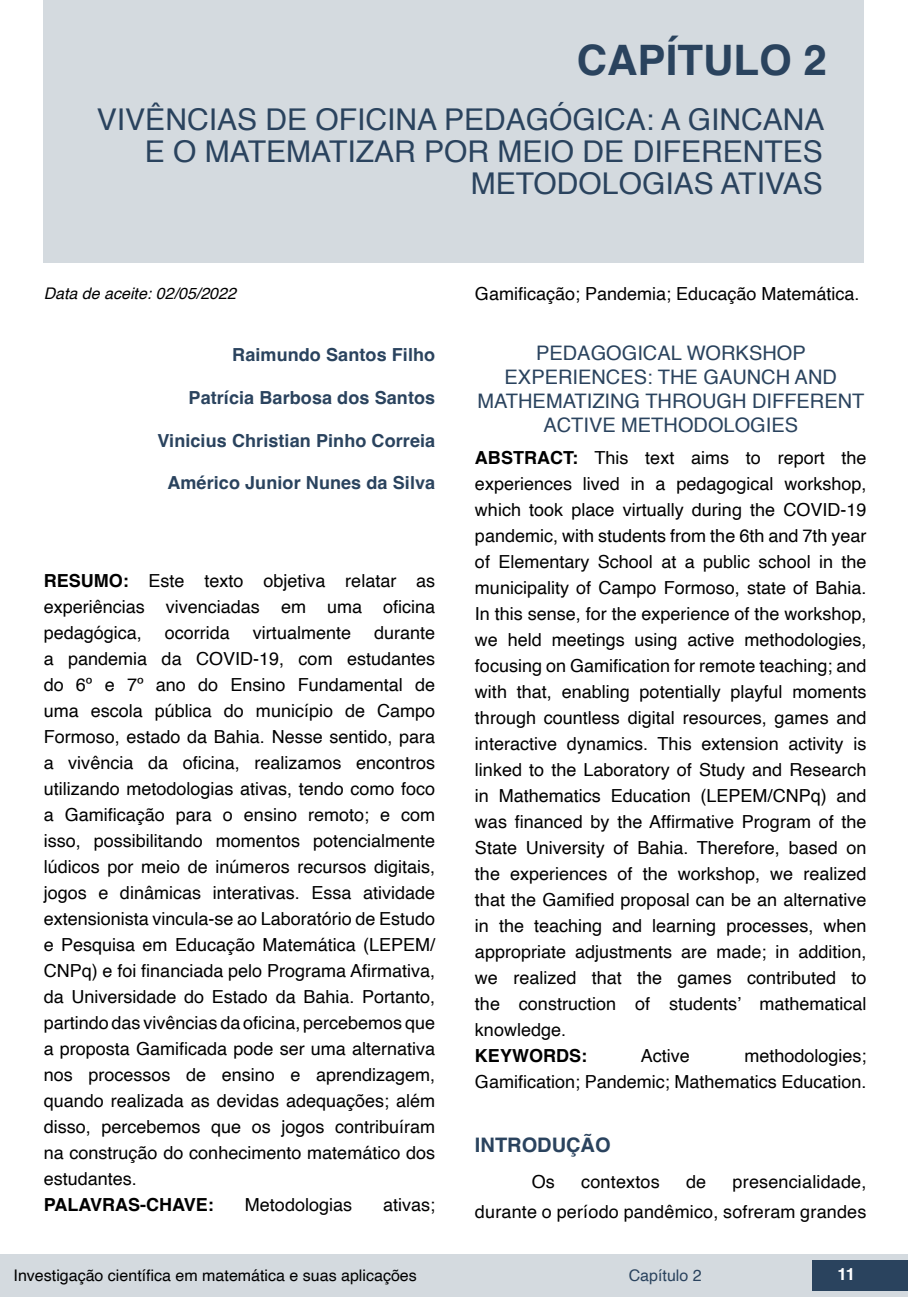
<style>
.page{position:relative;width:908px;height:1304px;background:#fff}
.page>*{position:absolute;margin:0;border:0;box-sizing:border-box;transform-origin:0 0}
.t1{font:700 42px "Helvetica";color:#2a435e}
.t2{font:30px/32px "Helvetica";color:#2a435e;text-align:right}
.t3{font:20px/24px "Helvetica";color:#2a435e;text-align:center}
.t4{font:700 20px "Helvetica";color:#2a435e}
.t5{font:18px/26px "Helvetica";color:#000;text-align:justify}
.t6{font:700 18px "Helvetica";letter-spacing:.005em;color:#2a435e}
.t7{font:700 18px "Helvetica";color:#000}
.t8{font:700 16.8px "Helvetica";color:#fff}
.t9{font:16px "Helvetica";color:#000}
.t10{font:italic 16px "Helvetica";color:#000}
.t11{font:16px "Helvetica";color:#2a435e}
.s1{font-weight:700}
</style>
<div class="page">
<div style="left:0;top:1254px;width:906px;height:43px;background:#d4dadf"></div>
<div style="left:812px;top:1261px;width:95px;height:30px;background:#2a435e"></div>
<div style="left:44px;top:0;width:819px;height:263px;background:#d4dadf"></div>
<h1 class="t1" style="left:576px;top:35px;width:251px">CAPÍTULO 2</h1>
<h2 class="t2" style="left:97px;top:104px;width:728px">VIVÊNCIAS DE OFICINA PEDAGÓGICA: A GINCANA<br>E O MATEMATIZAR POR MEIO DE DIFERENTES<br>METODOLOGIAS ATIVAS</h2>
<p class="t10" style="left:44px;top:280px;width:194px">Data de aceite: 02/05/2022</p>
<p class="t6" style="left:232px;top:344px;width:204px">Raimundo Santos Filho</p>
<p class="t6" style="left:188px;top:387px;width:248px">Patrícia Barbosa dos Santos</p>
<p class="t6" style="left:157px;top:429px;width:279px">Vinicius Christian Pinho Correia</p>
<p class="t6" style="left:167px;top:472px;width:269px">Américo Junior Nunes da Silva</p>
<p class="t5" style="left:44px;top:568px;width:393px"><span class="s1">RESUMO:</span> Este texto objetiva relatar as experiências vivenciadas em uma oficina pedagógica,</p>
<p class="t5" style="left:44px;top:620px;width:393px;text-indent:330px">durante a pandemia da COVID-19, com estudantes do 6º e 7º ano do Ensino Fundamental de uma escola pública do município de Campo Formoso, estado da Bahia. Nesse sentido, para a vivência da oficina, realizamos encontros utilizando metodologias ativas, tendo como foco a Gamificação para o ensino remoto; e com isso, possibilitando momentos potencialmente lúdicos por meio de inúmeros recursos digitais, jogos e dinâmicas interativas. Essa atividade extensionista vincula-se ao Laboratório de Estudo e Pesquisa em Educação Matemática (LEPEM/ CNPq) e foi financiada pelo Programa Afirmativa, da Universidade do Estado da Bahia. Portanto, partindo das vivências da oficina, percebemos que a proposta Gamificada pode ser uma alternativa nos processos de ensino e aprendizagem, quando realizada as devidas adequações; além disso, percebemos que os jogos contribuíram na construção do conhecimento matemático dos estudantes.</p>
<p class="t7" style="left:44px;top:1193px;width:172px">PALAVRAS-CHAVE:</p>
<p class="t5" style="left:245px;top:1192px;width:109px">Metodologias</p>
<p class="t5" style="left:383px;top:1192px;width:54px">ativas;</p>
<p class="t5" style="left:165px;top:620px;width:67px">ocorrida</p>
<p class="t5" style="left:253px;top:620px;width:100px">virtualmente</p>
<p class="t5" style="left:475px;top:281px;width:386px">Gamificação; Pandemia; Educação Matemática.</p>
<p class="t3" style="left:477px;top:342px;width:388px">PEDAGOGICAL WORKSHOP<br>EXPERIENCES: THE GAUNCH AND<br>MATHEMATIZING THROUGH DIFFERENT<br>ACTIVE METHODOLOGIES</p>
<p class="t5" style="left:475px;top:445px;width:393px"><span class="s1">ABSTRACT:</span> This text aims to report the experiences lived in a pedagogical workshop, which took place virtually during the COVID-19 pandemic, with students from the 6th and 7th year of Elementary School at a public school in the municipality of Campo Formoso, state of Bahia.<br>In this sense, for the experience of the workshop, we held meetings using active methodologies, focusing on Gamification for remote teaching; and with that, enabling potentially playful moments through countless digital resources, games and interactive dynamics. This extension activity is linked to the Laboratory of Study and Research in Mathematics Education (LEPEM/CNPq) and was financed by the Affirmative Program of the State University of Bahia. Therefore, based on the experiences of the workshop, we realized that the Gamified proposal can be an alternative in the teaching and learning processes, when appropriate adjustments are made; in addition, we realized that the games contributed to the construction of students’ mathematical knowledge.</p>
<p class="t7" style="left:475px;top:1044px;width:113px">KEYWORDS:</p>
<p class="t5" style="left:640px;top:1043px;width:51px">Active</p>
<p class="t5" style="left:475px;top:1043px;width:393px;text-align:right">methodologies;<br>Gamification; Pandemic; Mathematics Education.</p>
<p class="t4" style="left:475px;top:1133px;width:137px">INTRODUÇÃO</p>
<p class="t5" style="left:531px;top:1169px;width:25px">Os</p>
<p class="t5" style="left:581px;top:1169px;width:80px">contextos</p>
<p class="t5" style="left:685px;top:1169px;width:22px">de</p>
<p class="t5" style="left:475px;top:1167px;width:393px;line-height:30px;text-align:right">presencialidade,<br>durante o período pandêmico, sofreram grandes</p>
<p class="t9" style="left:14px;top:1263px;width:404px">Investigação científica em matemática e suas aplicações</p>
<p class="t11" style="left:628px;top:1263px;width:74px">Capítulo 2</p>
<p class="t8" style="left:837px;top:1264px;width:19px">11</p>
</div>
